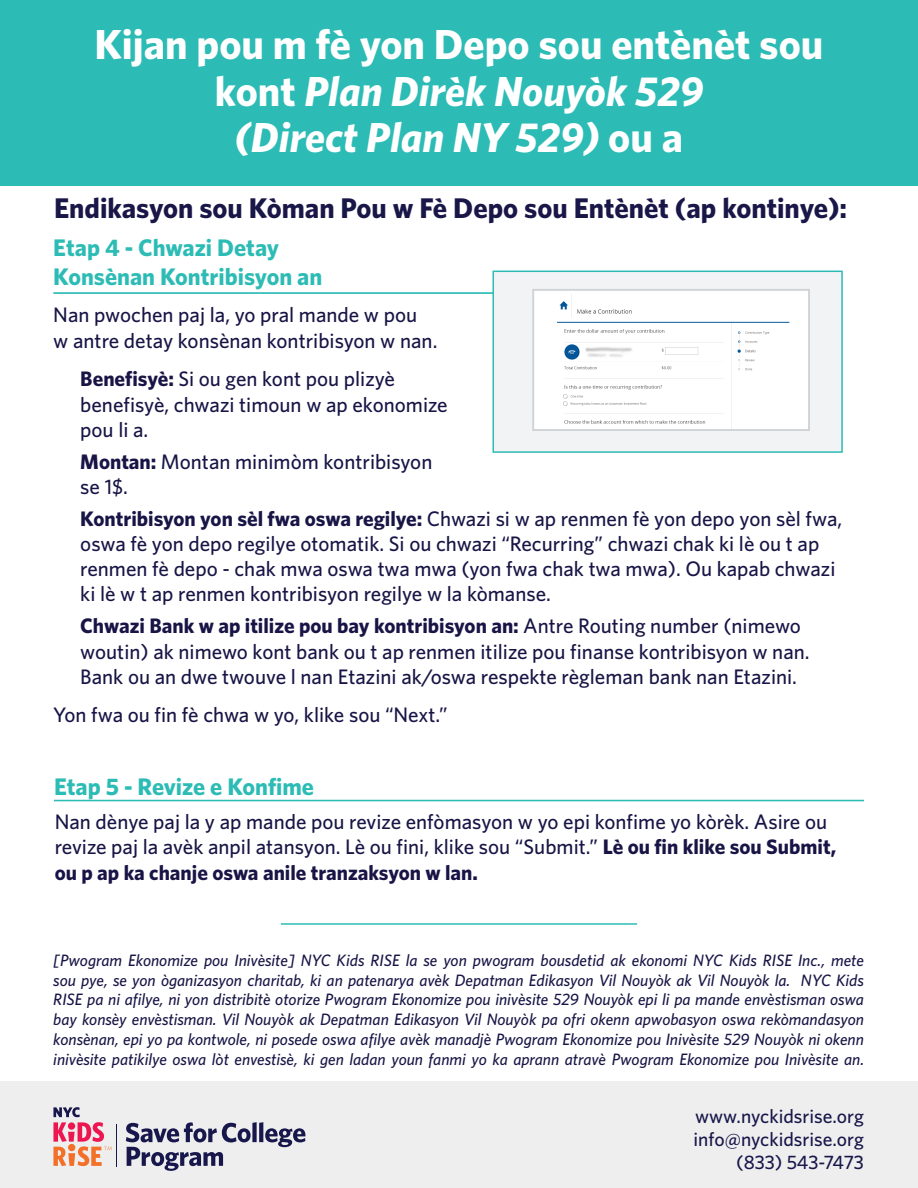
<style>
.page{position:relative;width:918px;height:1188px;background:#fff}
.page>*{position:absolute;margin:0;border:0;box-sizing:border-box;transform-origin:0 0}
.t1{font:700 42px/46.5px "Whitney";color:#fff;text-align:center}
.t2{font:700 28.5px "Whitney";color:#191648}
.t3{font:700 24px/28.8px "Whitney";color:#2dbcb5}
.t4{font:500 21px/25.2px "Whitney";color:#181546}
.t5{font:500 19.5px "Whitney";color:#17174a}
.t6{font:italic 500 16.5px/19.8px "Whitney";color:#181546;text-align:justify}
.s1{font-style:italic}
.s2{font-weight:700}
</style>
<div class="page">
<div style="left:0;top:0;width:918px;height:186px;background:#2dbcb5"></div>
<hr style="left:53px;top:292px;width:473px;height:2px;background:#2dbcb5">
<div style="left:493px;top:271px;width:350px;height:182px;background:#f2f3f4;border:2px solid #2dbcb5"></div>
<img style="left:535px;top:292px;width:272px;height:136px">
<div style="left:532px;top:289px;width:278px;height:142px;border:2px solid #d1d2d4"></div>
<hr style="left:54px;top:800px;width:810px;height:1px;background:#2dbcb5">
<div style="left:0;top:1081px;width:918px;height:107px;background:#eeeeef"></div>
<svg style="left:53px;top:1107px;width:59px;height:59px"></svg>
<hr style="left:116px;top:1124px;width:1px;height:43px;background:#18174b">
<svg style="left:126px;top:1122px;width:179px;height:49px"></svg>
<hr style="left:281px;top:923px;width:356px;height:2px;background:#2dbcb5">
<p class="t1" style="left:95px;top:21px;width:730px">Kijan pou m fè yon Depo sou entènèt sou kont <span class="s1">Plan Dirèk Nouyòk 529<br>(Direct Plan NY 529)</span> ou a</p>
<p class="t2" style="left:54px;top:189px;width:795px">Endikasyon sou Kòman Pou w Fè Depo sou Entènèt (ap kontinye):</p>
<p class="t3" style="left:53px;top:233px;width:271px">Etap 4 - Chwazi Detay<br>Konsènan Kontribisyon an</p>
<p class="t4" style="left:53px;top:302px;width:386px">Nan pwochen paj la, yo pral mande w pou w antre detay konsènan kontribisyon w nan.</p>
<p class="t4" style="left:80px;top:366px;width:369px"><span class="s2">Benefisyè:</span> Si ou gen kont pou plizyè benefisyè, chwazi timoun w ap ekonomize pou li a.</p>
<p class="t4" style="left:80px;top:448px;width:354px"><span class="s2">Montan:</span> Montan minimòm kontribisyon se 1$.</p>
<p class="t4" style="left:80px;top:506px;width:763px"><span class="s2">Kontribisyon yon sèl fwa oswa regilye:</span> Chwazi si w ap renmen fè yon depo yon sèl fwa, oswa fè yon depo regilye otomatik. Si ou chwazi “Recurring” chwazi chak ki lè ou t ap renmen fè depo - chak mwa oswa twa mwa (yon fwa chak twa mwa). Ou kapab chwazi ki lè w t ap renmen kontribisyon regilye w la kòmanse.</p>
<p class="t4" style="left:80px;top:613px;width:731px"><span class="s2">Chwazi Bank w ap itilize pou bay kontribisyon an:</span> Antre Routing number (nimewo woutin) ak nimewo kont bank ou t ap renmen itilize pou finanse kontribisyon w nan.<br>Bank ou an dwe twouve l nan Etazini ak/oswa respekte règleman bank nan Etazini.</p>
<p class="t4" style="left:53px;top:702px;width:396px">Yon fwa ou fin fè chwa w yo, klike sou “Next.”</p>
<p class="t3" style="left:54px;top:772px;width:262px">Etap 5 - Revize e Konfime</p>
<p class="t4" style="left:55px;top:809px;width:783px">Nan dènye paj la y ap mande pou revize enfòmasyon w yo epi konfime yo kòrèk. Asire ou revize paj la avèk anpil atansyon. Lè ou fini, klike sou “Submit.” <span class="s2">Lè ou fin klike sou Submit, ou p ap ka chanje oswa anile tranzaksyon w lan.</span></p>
<p class="t6" style="left:53px;top:950px;width:812px">[Pwogram Ekonomize pou Inivèsite] NYC Kids RISE la se yon pwogram bousdetid ak ekonomi NYC Kids RISE Inc., mete sou pye, se yon òganizasyon charitab, ki an patenarya avèk Depatman Edikasyon Vil Nouyòk ak Vil Nouyòk la. NYC Kids RISE pa ni afilye, ni yon distribitè otorize Pwogram Ekonomize pou inivèsite 529 Nouyòk epi li pa mande envèstisman oswa bay konsèy envèstisman. Vil Nouyòk ak Depatman Edikasyon Vil Nouyòk pa ofri okenn apwobasyon oswa rekòmandasyon konsènan, epi yo pa kontwole, ni posede oswa afilye avèk manadjè Pwogram Ekonomize pou Inivèsite 529 Nouyòk ni okenn inivèsite patikilye oswa lòt envestisè, ki gen ladan youn fanmi yo ka aprann atravè Pwogram Ekonomize pou Inivèsite an.</p>
<p class="t5" style="left:695px;top:1103px;width:170px">www.nyckidsrise.org</p>
<p class="t5" style="left:694px;top:1126px;width:172px">info@nyckidsrise.org</p>
<p class="t5" style="left:736px;top:1150px;width:129px">(833) 543-7473</p>
</div>
